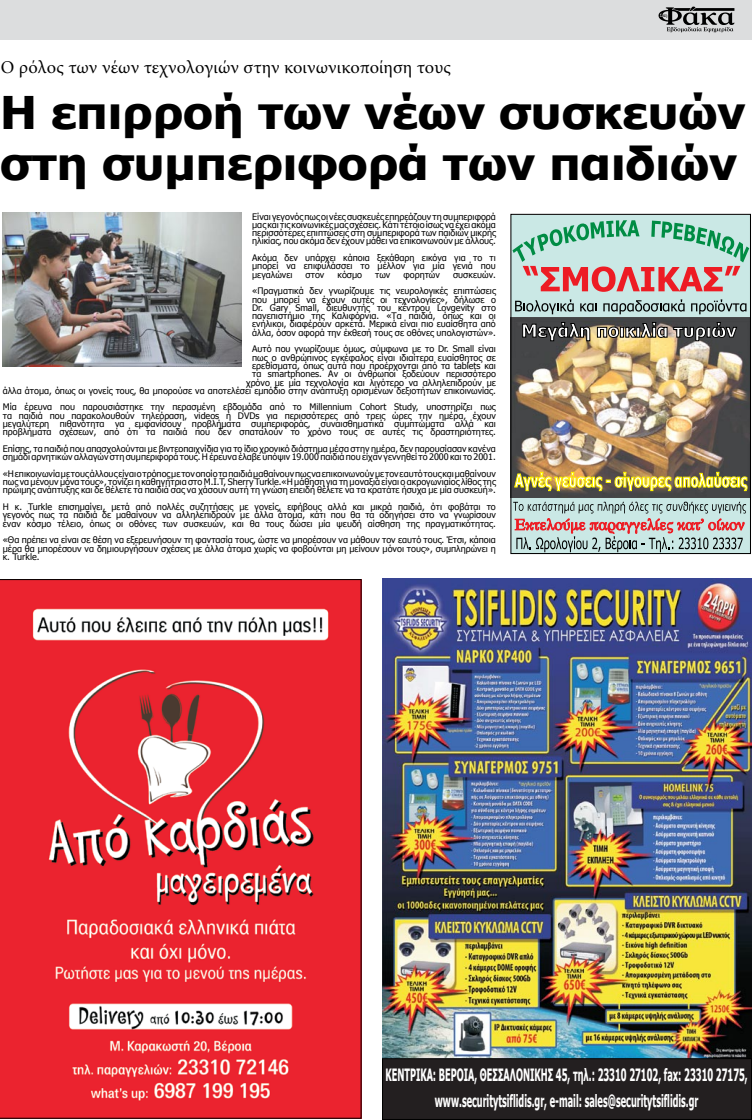
<style>
.page{position:relative;width:752px;height:1120px;background:#fff}
.page>*{position:absolute;margin:0;border:0;box-sizing:border-box;transform-origin:0 0}
.t1{font:700 45px/51px "Tahoma";color:#000;scale:1.07 1}
.t2{font:18px "Minion Pro";color:#000}
.t3{font:700 17px/26.5px "Tahoma";color:#fff;text-align:center;scale:.54 1}
.t4{font:9px/8.3px "Tahoma";color:#000;text-align:justify}
</style>
<div class="page">
<div style="left:0;top:0;width:751px;height:39px;background:#dcddde"></div>
<svg style="left:658px;top:7px;width:76px;height:25px"></svg>
<img style="left:382px;top:578px;width:369px;height:480px">
<div style="left:382px;top:1058px;width:369px;height:61px;background:#231f20"></div>
<div style="left:382px;top:1058px;width:369px;height:62px;border:1px solid #000"></div>
<div style="left:510px;top:215px;width:240px;height:338px;background:#cae8e5"></div>
<img style="left:512px;top:317px;width:236px;height:180px">
<svg style="left:513px;top:502px;width:232px;height:50px"></svg>
<svg style="left:522px;top:322px;width:68px;height:19px"></svg>
<svg style="left:596px;top:322px;width:140px;height:19px;background:#767167"></svg>
<img style="left:514px;top:472px;width:233px;height:19px">
<svg style="left:515px;top:299px;width:58px;height:15px"></svg>
<svg style="left:580px;top:303px;width:16px;height:9px"></svg>
<svg style="left:603px;top:299px;width:81px;height:15px"></svg>
<svg style="left:691px;top:299px;width:55px;height:15px"></svg>
<svg style="left:512px;top:220px;width:236px;height:72px"></svg>
<div style="left:510px;top:214px;width:240px;height:340px;border:1px solid #000"></div>
<svg style="left:0;top:579px;width:361px;height:539px;background:#e44049"></svg>
<img style="left:3px;top:212px;width:239px;height:155px">
<h2 class="t2" style="left:1px;top:56px;width:451px">Ο ρόλος των νέων τεχνολογιών στην κοινωνικοποίηση τους</h2>
<h1 class="t1" style="left:0;top:84px;width:698px">Η επιρροή των νέων συσκευών στη συμπεριφορά των παιδιών</h1>
<p class="t4" style="left:252px;top:212px;width:245px">Είναι γεγονός πως οι νέες συσκευές επηρεάζουν τη συμπεριφορά μας και τις κοινωνικές μας σχέσεις. Κάτι τέτοιο ίσως να έχει ακόμα περισσότερες επιπτώσεις στη συμπεριφορά των παιδιών μικρής ηλικίας, που ακόμα δεν έχουν μάθει να επικοινωνούν με άλλους.</p>
<p class="t4" style="left:252px;top:253px;width:245px">Ακόμα δεν υπάρχει κάποια ξεκάθαρη εικόνα για το τι μπορεί να επιφυλάσσει το μέλλον για μία γενιά που μεγαλώνει</p>
<p class="t4" style="left:252px;top:266px;width:245px;line-height:16.6px;text-align:right">συσκευών.<br>«Πραγματικά δεν γνωρίζουμε τις νευρολογικές επιπτώσεις</p>
<p class="t4" style="left:252px;top:295px;width:245px">που μπορεί να έχουν αυτές οι τεχνολογίες», δήλωσε ο Dr. Gary Small, διευθυντής του κέντρου Loνgevity στο πανεπιστήμιο της Καλιφόρνια. «Τα παιδιά, όπως και οι ενήλικοι, διαφέρουν αρκετά. Μερικά είναι πιο ευαίσθητα από άλλα, όσον αφορά την έκθεσή τους σε οθόνες υπολογιστών».</p>
<p class="t4" style="left:3px;top:344px;width:494px;text-align:right">Αυτό που γνωρίζουμε όμως, σύμφωνα με το Dr. Small είναι<br>πως ο ανθρώπινος εγκέφαλος είναι ιδιαίτερα ευαίσθητος σε<br>ερεθίσματα, όπως αυτά που προέρχονται από τα tablets και<br>τα smartphones. Αν οι άνθρωποι ξοδεύουν περισσότερο<br>χρόνο με μία τεχνολογία και λιγότερο να αλληλεπιδρούν με<br>άλλα άτομα, όπως οι γονείς τους, θα μπορούσε να αποτελέσει εμπόδιο στην ανάπτυξη ορισμένων δεξιοτήτων επικοινωνίας.</p>
<p class="t4" style="left:3px;top:402px;width:494px">Μία έρευνα που παρουσιάστηκε την περασμένη εβδομάδα από το Millennium Cohort Study, υποστηρίζει πως τα παιδιά που παρακολουθούν τηλεόραση, videos ή DVDs για περισσότερες από τρεις ώρες την ημέρα, έχουν μεγαλύτερη πιθανότητα να εμφανίσουν προβλήματα συμπεριφοράς, συναισθηματικά συμπτώματα αλλά και προβλήματα σχέσεων, από ότι τα παιδιά που δεν σπαταλούν το χρόνο τους σε αυτές τις δραστηριότητες.</p>
<p class="t4" style="left:3px;top:444px;width:494px">Επίσης, τα παιδιά που απασχολούνται με βιντεοπαιχνίδια για το ίδιο χρονικό διάστημα μέσα στην ημέρα, δεν παρουσίασαν κανένα σημάδι αρνητικών αλλαγών στη συμπεριφορά τους. Η έρευνα έλαβε υπόψιν 19.000 παιδιά που είχαν γεννηθεί το 2000 και το 2001.</p>
<p class="t4" style="left:3px;top:469px;width:494px">«Η επικοινωνία με τους άλλους είναι ο τρόπος με τον οποίο τα παιδιά μαθαίνουν πως να επικοινωνούν με τον εαυτό τους και μαθαίνουν πως να μένουν μόνα τους», τονίζει η καθηγήτρια στο M.I.T, Sherry Turkle.«Η μάθηση για τη μοναξιά είναι ο ακρογωνιαίος λίθος της πρώιμης ανάπτυξης και δε θέλετε τα παιδιά σας να χάσουν αυτή τη γνώση επειδή θέλετε να τα κρατάτε ήσυχα με μία συσκευή».</p>
<p class="t4" style="left:3px;top:502px;width:494px">Η κ. Turkle επισημαίνει, μετά από πολλές συζητήσεις με γονείς, εφήβους αλλά και μικρά παιδιά, ότι φοβάται το γεγονός πως τα παιδιά δε μαθαίνουν να αλληλεπιδρούν με άλλα άτομα, κάτι που θα τα οδηγήσει στο να γνωρίσουν έναν κόσμο τέλειο, όπως οι οθόνες των συσκευών, και θα τους δώσει μία ψευδή αίσθηση της πραγματικότητας.</p>
<p class="t4" style="left:3px;top:535px;width:494px">«Θα πρέπει να είναι σε θέση να εξερευνήσουν τη φαντασία τους, ώστε να μπορέσουν να μάθουν τον εαυτό τους. Έτσι, κάποια μέρα θα μπορέσουν να δημιουργήσουν σχέσεις με άλλα άτομα χωρίς να φοβούνται μη μείνουν μόνοι τους», συμπληρώνει η κ. Turkle.</p>
<p class="t4" style="left:305px;top:270px;width:20px">στον</p>
<p class="t4" style="left:337px;top:270px;width:26px">κόσμο</p>
<p class="t4" style="left:375px;top:270px;width:17px">των</p>
<p class="t4" style="left:403px;top:270px;width:38px">φορητών</p>
<h3 class="t3" style="left:385px;top:1060px;width:672px">ΚΕΝΤΡΙΚΑ: ΒΕΡΟΙΑ, ΘΕΣΣΑΛΟΝΙΚΗΣ 45, τηλ.: 23310 27102, fax: 23310 27175, www.securitytsiflidis.gr, e-mail: sales@securitytsiflidis.gr</h3>
</div>
